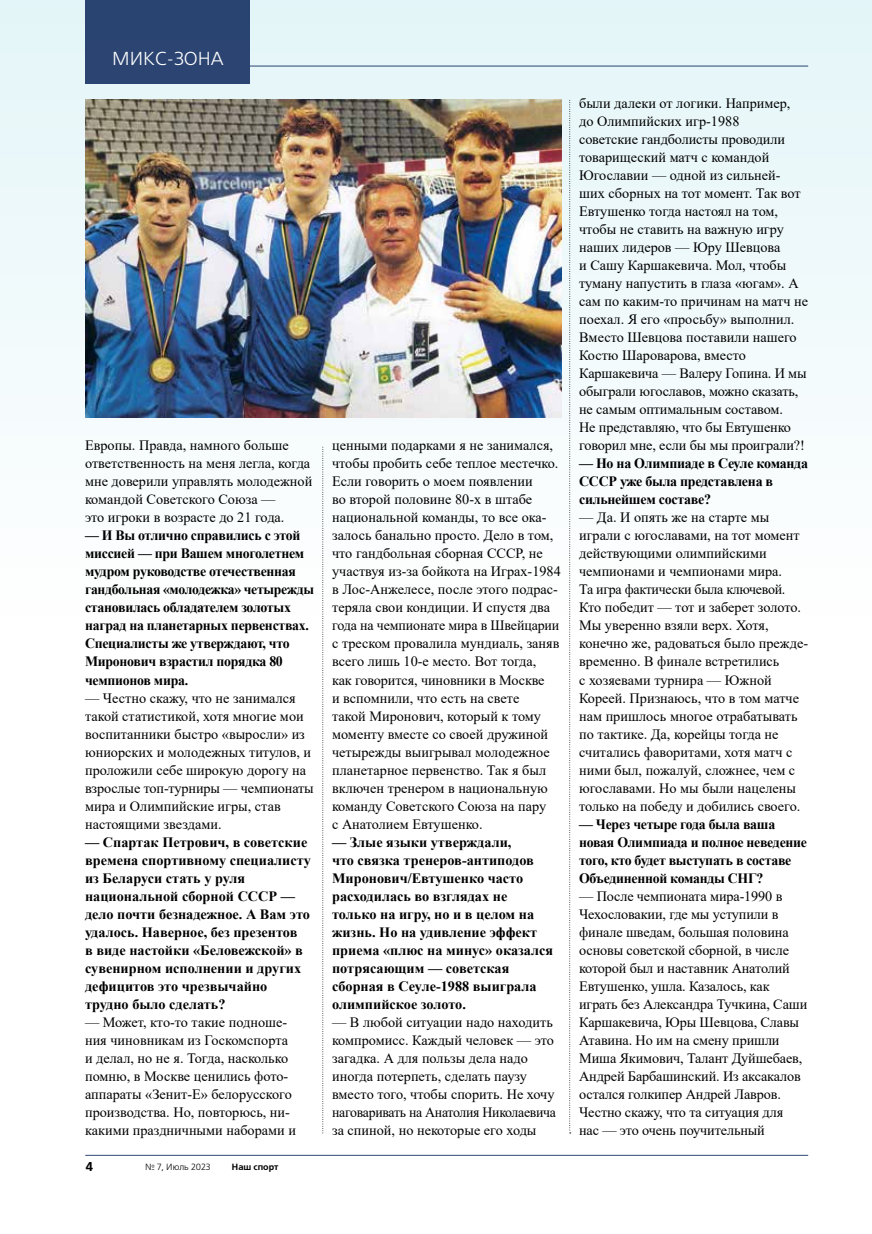
<style>
.page{position:relative;width:872px;height:1234px;background:#fff}
.page>*{position:absolute;margin:0;border:0;box-sizing:border-box;transform-origin:0 0}
.t1{font:18.75px "Free Set C";color:#fff}
.t2{font:14.25px/18px "Times New Roman";color:#000}
.t3{font:700 14.25px/18px "Times New Roman";letter-spacing:-.015em;color:#000}
.t4{font:700 12.75px "Free Set C";color:#000}
.t5{font:9px "Free Set C";color:#000}
.t6{font:700 9px "Free Set C";color:#000}
</style>
<div class="page">
<hr style="left:85px;top:1154px;width:723px;height:1px;background:#304774">
<div style="left:0;top:0;width:872px;height:894px;background:linear-gradient(to bottom,#d9eaef,#fff)"></div>
<img style="left:85px;top:100px;width:476px;height:317px">
<svg style="left:322px;top:447px;width:1px;height:686px"></svg>
<svg style="left:569px;top:100px;width:2px;height:1033px"></svg>
<h1 class="t1" style="left:112px;top:49px;width:113px">МИКС-ЗОНА</h1>
<p class="t2" style="left:85px;top:436px;width:229px">Европы. Правда, намного больше ответственность на меня легла, когда мне доверили управлять молодежной командой Советского Союза —<br>это игроки в возрасте до 21 года.</p>
<p class="t3" style="left:85px;top:526px;width:230px">— И Вы отлично справились с этой миссией — при Вашем многолетнем мудром руководстве отечественная гандбольная «молодежка» четырежды становилась обладателем золотых наград на планетарных первенствах.<br>Специалисты же утверждают, что<br>Миронович взрастил порядка 80 чемпионов мира.</p>
<p class="t2" style="left:85px;top:688px;width:230px">— Честно скажу, что не занимался такой статистикой, хотя многие мои воспитанники быстро «выросли» из юниорских и молодежных титулов, и проложили себе широкую дорогу на взрослые топ-турниры — чемпионаты мира и Олимпийские игры, став настоящими звездами.</p>
<p class="t3" style="left:85px;top:832px;width:227px">— Спартак Петрович, в советские времена спортивному специалисту из Беларуси стать у руля национальной сборной СССР — дело почти безнадежное. А Вам это удалось. Наверное, без презентов<br>в виде настойки «Беловежской» в сувенирном исполнении и других дефицитов это чрезвычайно трудно было сделать?</p>
<p class="t2" style="left:85px;top:1012px;width:212px">— Может, кто-то такие подноше&shy;ния чиновникам из Госкомспорта и делал, но не я. Тогда, насколько помню, в Москве ценились фото&shy;аппараты «Зенит-Е» белорусского производства. Но, повторюсь, ни&shy;какими праздничными наборами и</p>
<p class="t4" style="left:85px;top:1158px;width:9px">4</p>
<p class="t5" style="left:145px;top:1161px;width:67px">№ 7, Июль 2023</p>
<p class="t6" style="left:232px;top:1161px;width:48px">Наш спорт</p>
<p class="t2" style="left:332px;top:436px;width:230px">ценными подарками я не занимался, чтобы пробить себе теплое местечко.<br>Если говорить о моем появлении<br>во второй половине 80-х в штабе национальной команды, то все ока&shy;залось банально просто. Дело в том, что гандбольная сборная СССР, не участвуя из-за бойкота на Играх-1984 в Лос-Анжелесе, после этого подрас&shy;теряла свои кондиции. И спустя два года на чемпионате мира в Швейцарии с треском провалила мундиаль, заняв всего лишь 10-е место. Вот тогда,<br>как говорится, чиновники в Москве<br>и вспомнили, что есть на свете<br>такой Миронович, который к тому моменту вместе со своей дружиной четырежды выигрывал молодежное планетарное первенство. Так я был включен тренером в национальную команду Советского Союза на пару<br>с Анатолием Евтушенко.</p>
<p class="t3" style="left:332px;top:832px;width:223px">— Злые языки утверждали,<br>что связка тренеров-антиподов<br>Миронович/Евтушенко часто расходилась во взглядах не только на игру, но и в целом на жизнь. Но на удивление эффект приема «плюс на минус» оказался потрясающим — советская сборная в Сеуле-1988 выиграла олимпийское золото.</p>
<p class="t2" style="left:332px;top:1012px;width:225px">— В любой ситуации надо находить компромисс. Каждый человек — это загадка. А для пользы дела надо иногда потерпеть, сделать паузу вместо того, чтобы спорить. Не хочу наговаривать на Анатолия Николаевича за спиной, но некоторые его ходы</p>
<p class="t2" style="left:579px;top:94px;width:230px">были далеки от логики. Например, до Олимпийских игр-1988<br>советские гандболисты проводили товарищеский матч с командой<br>Югославии — одной из сильней&shy;ших сборных на тот момент. Так вот<br>Евтушенко тогда настоял на том, чтобы не ставить на важную игру наших лидеров — Юру Шевцова<br>и Сашу Каршакевича. Мол, чтобы туману напустить в глаза «югам». А сам по каким-то причинам на матч не поехал. Я его «просьбу» выполнил.<br>Вместо Шевцова поставили нашего<br>Костю Шароварова, вместо<br>Каршакевича — Валеру Гопина. И мы обыграли югославов, можно сказать, не самым оптимальным составом.<br>Не представляю, что бы Евтушенко говорил мне, если бы мы проиграли?!</p>
<p class="t3" style="left:579px;top:454px;width:230px">— Но на Олимпиаде в Сеуле команда<br>СССР уже была представлена в сильнейшем составе?</p>
<p class="t2" style="left:579px;top:508px;width:230px">— Да. И опять же на старте мы играли с югославами, на тот момент действующими олимпийскими чемпионами и чемпионами мира.<br>Та игра фактически была ключевой.<br>Кто победит — тот и заберет золото.<br>Мы уверенно взяли верх. Хотя, конечно же, радоваться было прежде&shy;временно. В финале встретились<br>с хозяевами турнира — Южной<br>Кореей. Признаюсь, что в том матче нам пришлось многое отрабатывать по тактике. Да, корейцы тогда не считались фаворитами, хотя матч с ними был, пожалуй, сложнее, чем с югославами. Но мы были нацелены только на победу и добились своего.</p>
<p class="t3" style="left:579px;top:814px;width:229px">— Через четыре года была ваша новая Олимпиада и полное неведение того, кто будет выступать в составе<br>Объединенной команды СНГ?</p>
<p class="t2" style="left:579px;top:886px;width:230px">— После чемпионата мира-1990 в<br>Чехословакии, где мы уступили в финале шведам, большая половина основы советской сборной, в числе которой был и наставник Анатолий<br>Евтушенко, ушла. Казалось, как играть без Александра Тучкина, Саши<br>Каршакевича, Юры Шевцова, Славы<br>Атавина. Но им на смену пришли<br>Миша Якимович, Талант Дуйшебаев,<br>Андрей Барбашинский. Из аксакалов остался голкипер Андрей Лавров.<br>Честно скажу, что та ситуация для<br>нас — это очень поучительный</p>
</div>
